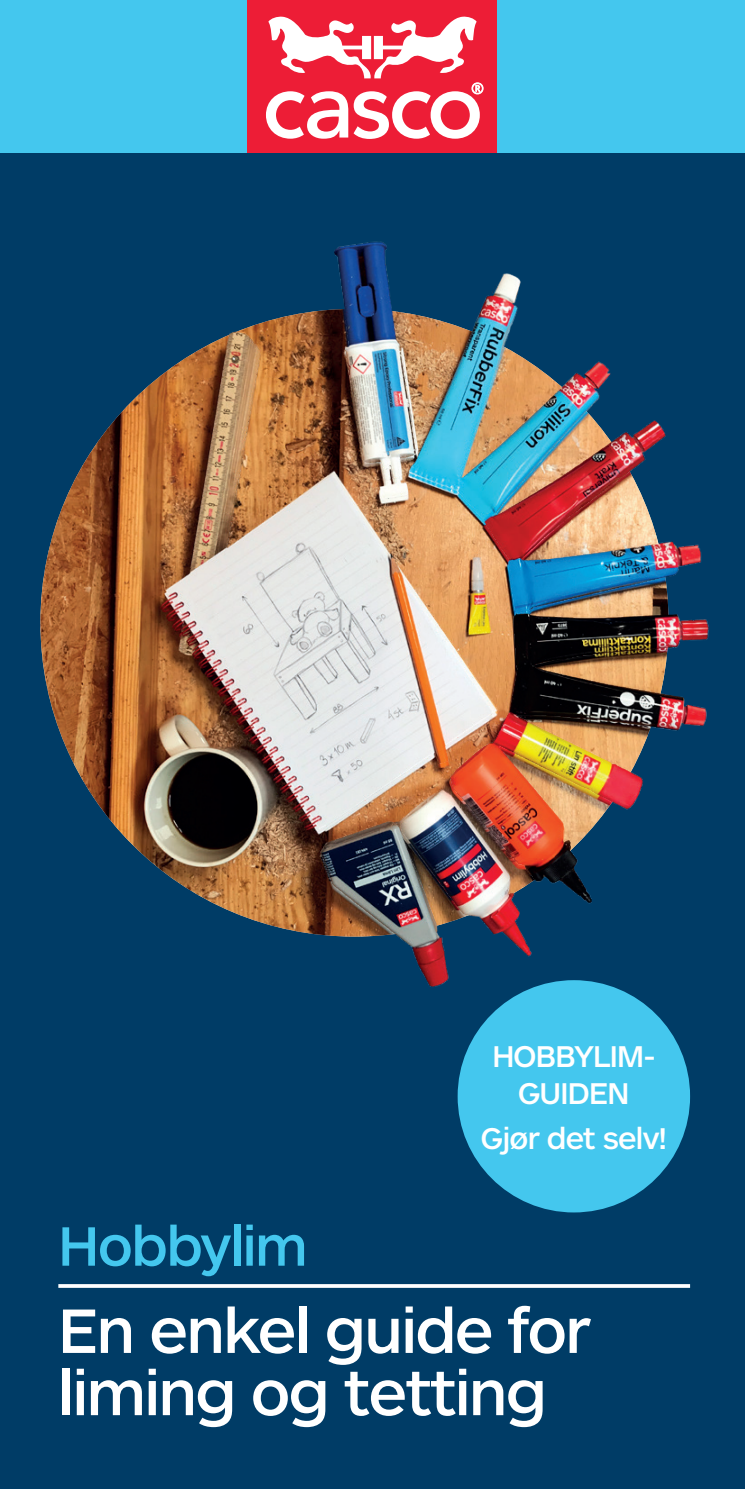
<style>
.page{position:relative;width:745px;height:1489px;background:#fff}
.page>*{position:absolute;margin:0;border:0;box-sizing:border-box;transform-origin:0 0}
.t1{font:500 65px/62.2px "ARS Maquette";letter-spacing:-.025em;color:#fff}
.t2{font:500 57.5px "ARS Maquette";letter-spacing:-.025em;color:#44c7ee}
.t3{font:500 31.25px/37.5px "ARS Maquette";letter-spacing:-.025em;color:#fff;text-align:center}
</style>
<div class="page">
<div style="left:0;top:0;width:744px;height:1488px;background:#003c66"></div>
<svg style="left:58px;top:1284px;width:631px;height:3px;background:#f5f7f9"></svg>
<div style="left:0;top:0;width:744px;height:152px;background:#44c7ee"></div>
<div style="left:248px;top:0;width:249px;height:152px;background:#ed1e36"></div>
<svg style="left:266px;top:16px;width:217px;height:123px"></svg>
<img style="left:40px;top:241px;width:669px;height:788px">
<div style="left:457px;top:980px;width:232px;height:232px;background:#44c7ee;border-radius:50%"></div>
<p class="t3" style="left:492px;top:1037px;width:164px">HOBBYLIM-<br>GUIDEN</p>
<p class="t3" style="left:480px;top:1120px;width:187px">Gjør det selv!</p>
<p class="t2" style="left:58px;top:1216px;width:251px">Hobbylim</p>
<p class="t1" style="left:58px;top:1299px;width:533px">En enkel guide for liming og tetting</p>
</div>
